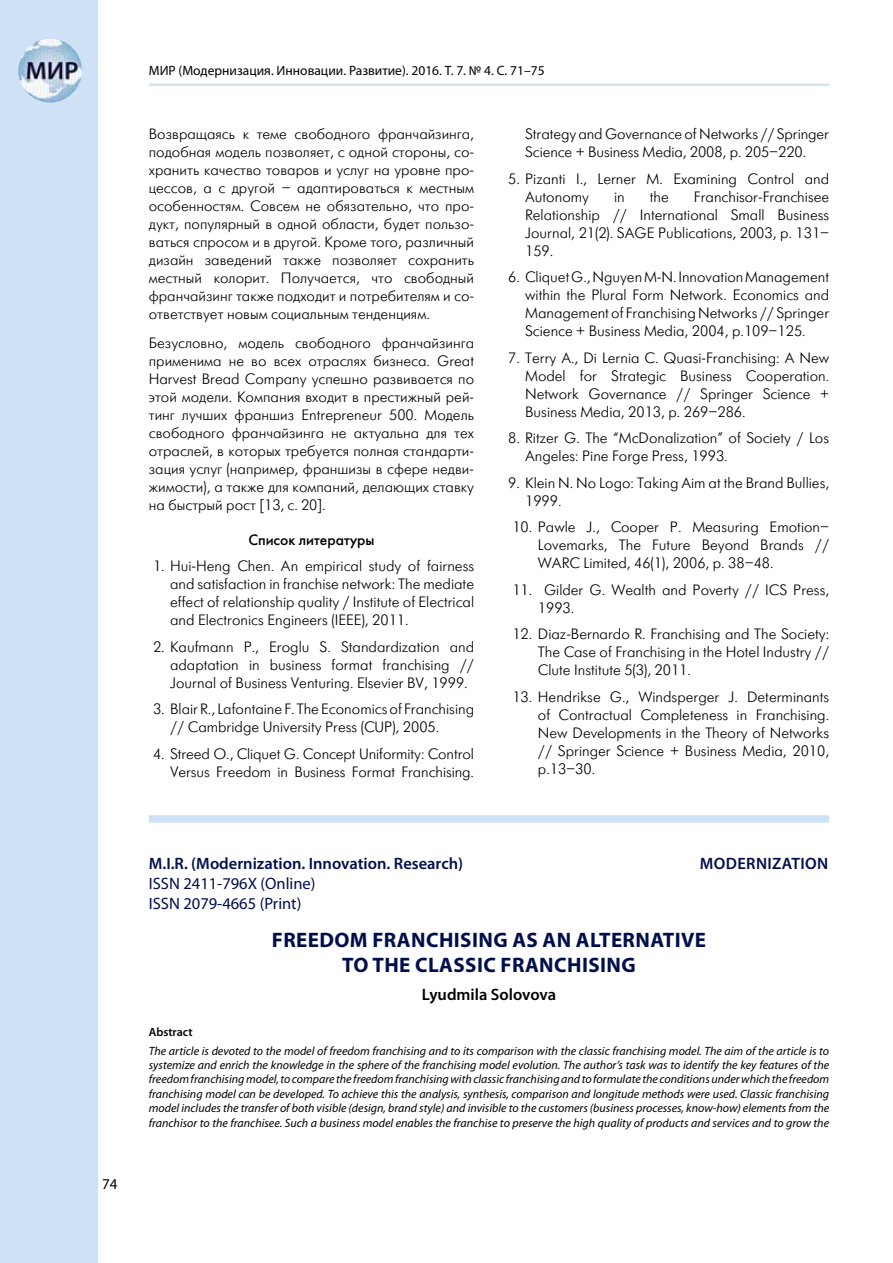
<style>
.page{position:relative;width:893px;height:1263px;background:#fff}
.page>*{position:absolute;margin:0;border:0;box-sizing:border-box;transform-origin:0 0}
.t1{font:700 21px/25.2px "Myriad Pro";letter-spacing:.02em;color:#000f4c;text-align:center}
.t2{font:600 16.5px "Myriad Pro";color:#000f4c}
.t3{font:16.5px/19.8px "Myriad Pro";color:#000f4c}
.t4{font:600 16.5px "Myriad Pro";color:#000}
.t5{font:600 16.5px "Myriad Pro";letter-spacing:.02em;color:#000f4c}
.t6{font:15px/18px "Futuris Light C";color:#000;text-align:justify}
.t7{font:15px "Futuris C";color:#000}
.t8{font:15px "Myriad Pro";color:#000}
.t9{font:13.5px "Myriad Pro";color:#000}
.t10{font:italic 12px/14.4px "Myriad Pro";color:#000;text-align:justify}
.t11{font:600 12px "Myriad Pro";color:#000}
</style>
<div class="page">
<div style="left:0;top:0;width:97px;height:1263px;background:#cfe1f4"></div>
<img style="left:18px;top:39px;width:64px;height:63px;border-radius:32px">
<div style="left:149px;top:815px;width:680px;height:8px;background:#cfe1f4"></div>
<hr style="left:149px;top:84px;width:680px;height:2px;background:#d0e1ee">
<p class="t8" style="left:102px;top:1175px;width:17px">74</p>
<p class="t9" style="left:149px;top:62px;width:397px">МИР (Модернизация. Инновации. Развитие). 2016. Т. 7. № 4. С. 71–75</p>
<p class="t6" style="left:149px;top:125px;width:327px">Возвращаясь к теме свободного франчайзинга, подобная модель позволяет, с одной стороны, со&shy;хранить качество товаров и услуг на уровне про&shy;цессов, а с другой – адаптироваться к местным особенностям. Совсем не обязательно, что про&shy;дукт, популярный в одной области, будет пользо&shy;ваться спросом и в другой. Кроме того, различный дизайн заведений также позволяет сохранить местный колорит. Получается, что свободный франчайзинг также подходит и потребителям и со&shy;ответствует новым социальным тенденциям.</p>
<p class="t6" style="left:149px;top:334px;width:327px">Безусловно, модель свободного франчайзинга применима не во всех отраслях бизнеса. Great Harvest Bread Company успешно развивается по этой модели. Компания входит в престижный рей&shy;тинг лучших франшиз Entrepreneur 500. Модель свободного франчайзинга не актуальна для тех отраслей, в которых требуется полная стандарти&shy;зация услуг (например, франшизы в сфере недви&shy;жимости), а также для компаний, делающих ставку на быстрый рост [13, с. 20].</p>
<p class="t7" style="left:248px;top:531px;width:128px">Список литературы</p>
<p class="t6" style="left:170px;top:558px;width:306px;text-indent:-17px">1. Hui-Heng Chen. An empirical study of fairness and satisfaction in franchise network: The mediate effect of relationship quality / Institute of Electrical and Electronics Engineers (IEEE), 2011.</p>
<p class="t6" style="left:170px;top:638px;width:306px;text-indent:-17px">2. Kaufmann P., Eroglu S. Standardization and adaptation in business format franchising // Journal of Business Venturing. Elsevier BV, 1999.</p>
<p class="t6" style="left:170px;top:701px;width:306px;text-indent:-17px">3. Blair R., Lafontaine F. The Economics of Franchising // Cambridge University Press (CUP), 2005.</p>
<p class="t6" style="left:153px;top:745px;width:323px;text-align:right">4. Streed O., Cliquet G. Concept Uniformity: Control<br>Versus Freedom in Business Format Franchising.</p>
<p class="t6" style="left:525px;top:126px;width:305px">Strategy and Governance of Networks // Springer<br>Science + Business Media, 2008, p. 205–220.</p>
<p class="t6" style="left:525px;top:170px;width:305px;text-indent:-17px">5. Pizanti I., Lerner M. Examining Control and<br>Autonomy</p>
<p class="t6" style="left:525px;top:188px;width:306px;text-indent:169px">Franchisor-Franchisee Relationship // International Small Business Journal, 21(2). SAGE Publications, 2003, p. 131– 159.</p>
<p class="t6" style="left:525px;top:269px;width:306px;text-indent:-17px">6. Cliquet G., Nguyen M-N. Innovation Management within the Plural Form Network. Economics and Management of Franchising Networks // Springer Science + Business Media, 2004, p.109–125.</p>
<p class="t6" style="left:525px;top:349px;width:306px;text-indent:-17px">7. Terry A., Di Lernia C. Quasi-Franchising: A New Model for Strategic Business Cooperation.<br>Network Governance // Springer Science + Business Media, 2013, p. 269–286.</p>
<p class="t6" style="left:525px;top:430px;width:305px;text-indent:-17px">8. Ritzer G. The “McDonalization” of Society / Los<br>Angeles: Pine Forge Press, 1993.</p>
<p class="t6" style="left:525px;top:474px;width:306px;text-indent:-17px">9. Klein N. No Logo: Taking Aim at the Brand Bullies,<br>1999.</p>
<p class="t6" style="left:538px;top:519px;width:293px;text-indent:-26px">10. Pawle J., Cooper P. Measuring Emotion– Lovemarks, The Future Beyond Brands // WARC Limited, 46(1), 2006, p. 38–48.</p>
<p class="t6" style="left:538px;top:581px;width:293px;text-indent:-26px">11. Gilder G. Wealth and Poverty // ICS Press,<br>1993.</p>
<p class="t6" style="left:538px;top:626px;width:293px;text-indent:-26px">12. Diaz-Bernardo R. Franchising and The Society:<br>The Case of Franchising in the Hotel Industry // Clute Institute 5(3), 2011.</p>
<p class="t6" style="left:538px;top:688px;width:293px;text-indent:-26px">13. Hendrikse G., Windsperger J. Determinants of Contractual Completeness in Franchising.<br>New Developments in the Theory of Networks // Springer Science + Business Media, 2010, p.13–30.</p>
<p class="t6" style="left:614px;top:188px;width:12px">in</p>
<p class="t6" style="left:650px;top:188px;width:21px">the</p>
<p class="t2" style="left:149px;top:853px;width:316px">M.I.R. (Modernization. Innovation. Research)</p>
<p class="t5" style="left:700px;top:853px;width:130px">Modernization</p>
<p class="t3" style="left:149px;top:873px;width:168px">ISSN 2411-796X (Online)<br>ISSN 2079-4665 (Print)</p>
<h1 class="t1" style="left:272px;top:926px;width:436px">FREEDOM FRANCHISING AS AN ALTERNATIVE<br>TO THE CLASSIC FRANCHISING</h1>
<p class="t4" style="left:422px;top:984px;width:136px">Lyudmila Solovova</p>
<p class="t11" style="left:149px;top:1024px;width:45px">Abstract</p>
<p class="t10" style="left:149px;top:1043px;width:682px">The article is devoted to the model of freedom franchising and to its comparison with the classic franchising model. The aim of the article is to systemize and enrich the knowledge in the sphere of the franchising model evolution. The author’s task was to identify the key features of the freedom franchising model, to compare the freedom franchising with classic franchising and to formulate the conditions under which the freedom franchising model can be developed. To achieve this the analysis, synthesis, comparison and longitude methods were used. Classic franchising model includes the transfer of both visible (design, brand style) and invisible to the customers (business processes, know-how) elements from the franchisor to the franchisee. Such a business model enables the franchise to preserve the high quality of products and services and to grow the</p>
</div>
